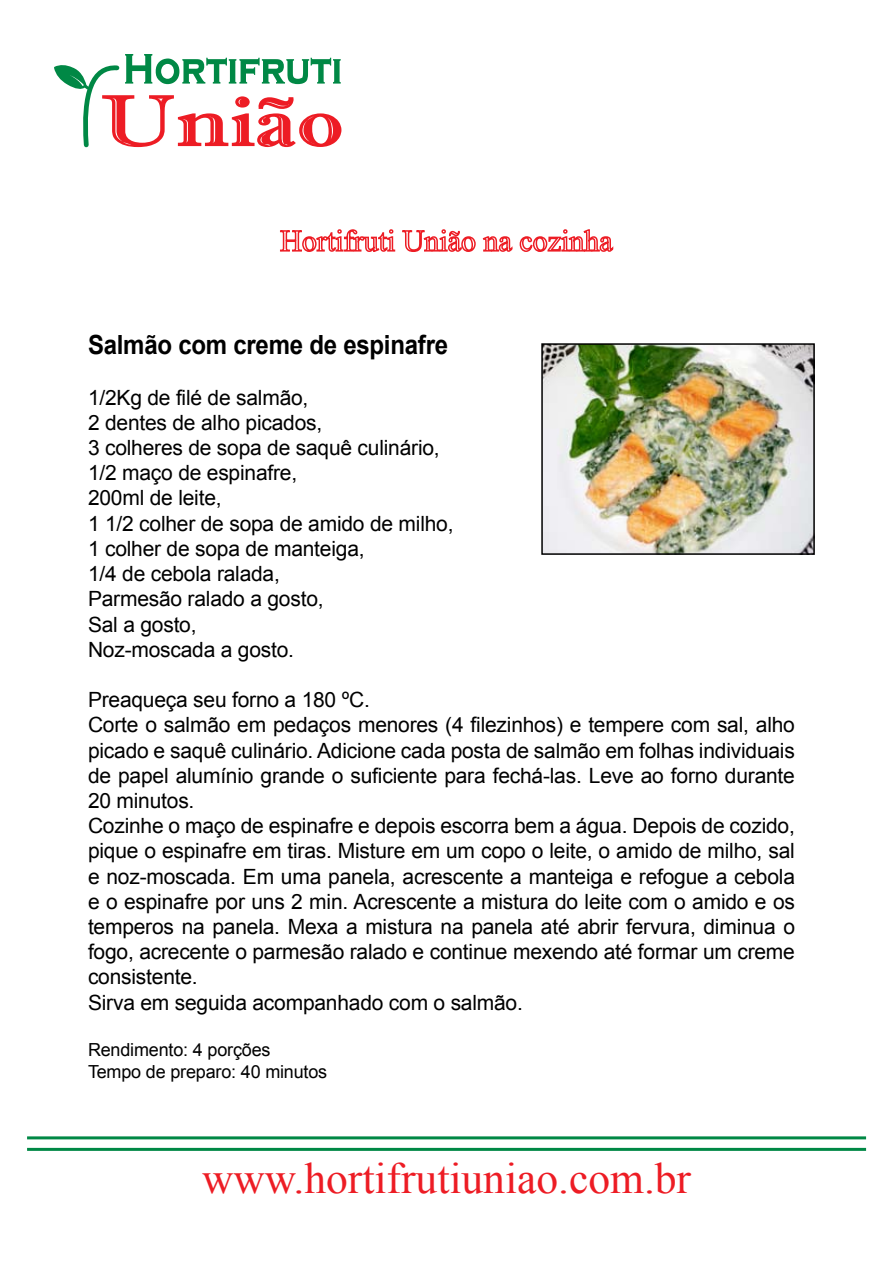
<style>
.page{position:relative;width:893px;height:1263px;background:#fff}
.page>*{position:absolute;margin:0;border:0;box-sizing:border-box;transform-origin:0 0}
.t1{font:43.5px "Times New Roman";color:#ed1c24}
.t2{font:700 26.4px "Arial";letter-spacing:-.01em;color:#000;scale:.91 1}
.t3{font:21px/25.2px "Arial";letter-spacing:-.01em;color:#000}
.t4{font:18px/21.6px "Arial";letter-spacing:-.01em;color:#000}
</style>
<div class="page">
<svg style="left:54px;top:54px;width:287px;height:93px"></svg>
<hr style="left:27px;top:1148px;width:839px;height:3px;background:#008845">
<hr style="left:27px;top:1136px;width:839px;height:3px;background:#008845">
<svg style="left:280px;top:229px;width:233px;height:23px"></svg>
<svg style="left:519px;top:229px;width:95px;height:23px"></svg>
<img style="left:544px;top:346px;width:268px;height:206px">
<div style="left:541px;top:343px;width:274px;height:212px;border:2px solid #000"></div>
<p class="t2" style="left:88px;top:327px;width:397px">Salmão com creme de espinafre</p>
<p class="t3" style="left:88px;top:385px;width:367px">1/2Kg de filé de salmão,<br>2 dentes de alho picados,<br>3 colheres de sopa de saquê culinário,<br>1/2 maço de espinafre,<br>200ml de leite,<br>1 1/2 colher de sopa de amido de milho,<br>1 colher de sopa de manteiga,<br>1/4 de cebola ralada,<br>Parmesão ralado a gosto,<br>Sal a gosto,<br>Noz-moscada a gosto.</p>
<p class="t3" style="left:88px;top:687px;width:708px">Preaqueça seu forno a 180 ºC.<br>Corte o salmão em pedaços menores (4 filezinhos) e tempere com sal, alho picado e saquê culinário. Adicione cada posta de salmão em folhas individuais de papel alumínio grande o suficiente para fechá-las. Leve ao forno durante 20 minutos.<br>Cozinhe o maço de espinafre e depois escorra bem a água. Depois de cozido, pique o espinafre em tiras. Misture em um copo o leite, o amido de milho, sal e noz-moscada. Em uma panela, acrescente a manteiga e refogue a cebola e o espinafre por uns 2 min. Acrescente a mistura do leite com o amido e os temperos na panela. Mexa a mistura na panela até abrir fervura, diminua o fogo, acrecente o parmesão ralado e continue mexendo até formar um creme consistente.<br>Sirva em seguida acompanhado com o salmão.</p>
<p class="t4" style="left:88px;top:1039px;width:241px">Rendimento: 4 porções<br>Tempo de preparo: 40 minutos</p>
<h1 class="t1" style="left:202px;top:1149px;width:490px">www.hortifrutiuniao.com.br</h1>
</div>
